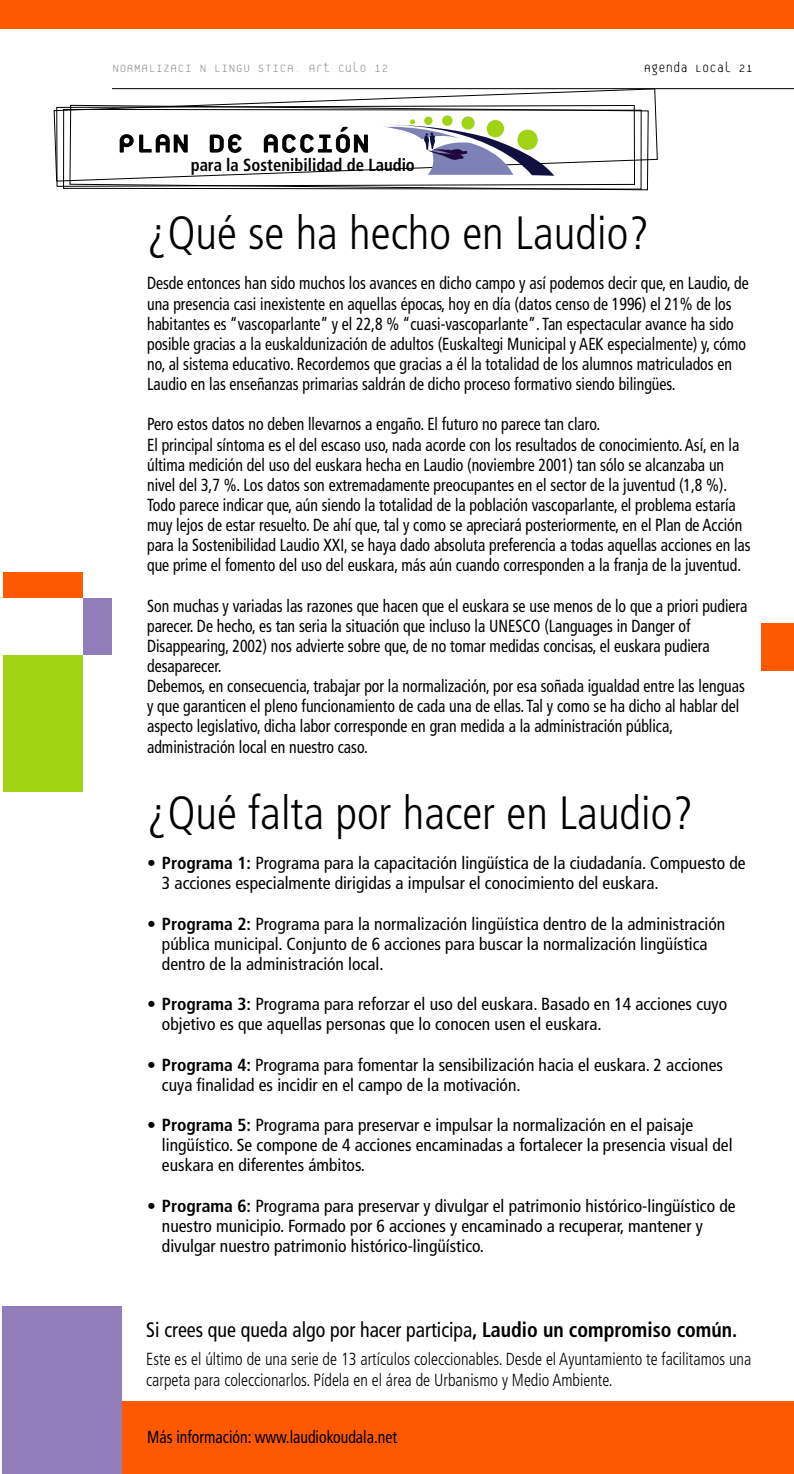
<style>
.page{position:relative;width:794px;height:1474px;background:#fff}
.page>*{position:absolute;margin:0;border:0;box-sizing:border-box;transform-origin:0 0}
.t1{font:300 condensed 46.73px "Frutiger";color:#000}
.t2{font:condensed 21px "Frutiger";color:#000;scale:.95 1}
.t3{font:condensed 17.5px/20.1px "Frutiger";color:#000;scale:.9 1}
.t4{font:condensed 17.5px/20.1px "Frutiger";color:#000}
.t5{font:300 condensed 17.5px/21px "Frutiger";color:#000;scale:.93 1}
.t6{font:700 condensed 17.5px "Frutiger";color:#000;scale:.95 1}
.t7{font:100 15.75px "Platelet";color:#999}
.t8{font:100 15.75px "Platelet";color:#000}
.s1{font-weight:700}
</style>
<div class="page">
<div style="left:3px;top:1401px;width:791px;height:72px;background:#ff5900"></div>
<div style="left:3px;top:1305px;width:119px;height:168px;background:#917dba"></div>
<hr style="left:112px;top:88px;width:682px;height:1px;background:#000">
<div style="left:0;top:0;width:794px;height:29px;background:#ff5900"></div>
<svg style="left:69px;top:182px;width:579px;height:9px"></svg>
<svg style="left:53px;top:88px;width:605px;height:94px"></svg>
<div style="left:424px;top:117px;width:8px;height:8px;background:#a1d315;border-radius:50%"></div>
<div style="left:442px;top:115px;width:10px;height:11px;background:#a1d315;border-radius:50%"></div>
<svg style="left:461px;top:116px;width:13px;height:14px"></svg>
<svg style="left:377px;top:119px;width:177px;height:57px"></svg>
<svg style="left:120px;top:134px;width:68px;height:18px"></svg>
<svg style="left:210px;top:134px;width:32px;height:19px"></svg>
<svg style="left:264px;top:127px;width:104px;height:26px"></svg>
<div style="left:83px;top:598px;width:29px;height:57px;background:#917dba"></div>
<div style="left:3px;top:573px;width:80px;height:25px;background:#ff5900"></div>
<div style="left:3px;top:655px;width:80px;height:136px;background:#a1d315"></div>
<div style="left:761px;top:623px;width:33px;height:47px;background:#ff5900"></div>
<p class="t7" style="left:112px;top:61px;width:278px">NORMALIZACI N LINGU STICA. Art culo 12</p>
<p class="t8" style="left:644px;top:61px;width:111px">Agenda Local 21</p>
<p class="t6" style="left:191px;top:154px;width:237px">para la Sostenibilidad de Laudio</p>
<h1 class="t1" style="left:147px;top:206px;width:503px">¿Qué se ha hecho en Laudio?</h1>
<p class="t3" style="left:147px;top:273px;width:670px">Desde entonces han sido muchos los avances en dicho campo y así podemos decir que, en Laudio, de una presencia casi inexistente en aquellas épocas, hoy en día (datos censo de 1996) el 21% de los habitantes es “vascoparlante” y el 22,8 % “cuasi-vascoparlante”. Tan espectacular avance ha sido posible gracias a la euskaldunización de adultos (Euskaltegi Municipal y AEK especialmente) y, cómo no, al sistema educativo. Recordemos que gracias a él la totalidad de los alumnos matriculados en Laudio en las enseñanzas primarias saldrán de dicho proceso formativo siendo bilingües.</p>
<p class="t3" style="left:147px;top:414px;width:672px">Pero estos datos no deben llevarnos a engaño. El futuro no parece tan claro.<br>El principal síntoma es el del escaso uso, nada acorde con los resultados de conocimiento. Así, en la última medición del uso del euskara hecha en Laudio (noviembre 2001) tan sólo se alcanzaba un nivel del 3,7 %. Los datos son extremadamente preocupantes en el sector de la juventud (1,8 %).<br>Todo parece indicar que, aún siendo la totalidad de la población vascoparlante, el problema estaría muy lejos de estar resuelto. De ahí que, tal y como se apreciará posteriormente, en el Plan de Acción para la Sostenibilidad Laudio XXI, se haya dado absoluta preferencia a todas aquellas acciones en las que prime el fomento del uso del euskara, más aún cuando corresponden a la franja de la juventud.</p>
<p class="t3" style="left:147px;top:595px;width:668px">Son muchas y variadas las razones que hacen que el euskara se use menos de lo que a priori pudiera parecer. De hecho, es tan seria la situación que incluso la UNESCO (Languages in Danger of Disappearing, 2002) nos advierte sobre que, de no tomar medidas concisas, el euskara pudiera desaparecer.<br>Debemos, en consecuencia, trabajar por la normalización, por esa soñada igualdad entre las lenguas y que garanticen el pleno funcionamiento de cada una de ellas. Tal y como se ha dicho al hablar del aspecto legislativo, dicha labor corresponde en gran medida a la administración pública, administración local en nuestro caso.</p>
<h1 class="t1" style="left:147px;top:786px;width:547px">¿Qué falta por hacer en Laudio?</h1>
<p class="t4" style="left:162px;top:853px;width:585px;text-indent:-15px"><span class="s1">• Programa 1:</span> Programa para la capacitación lingüística de la ciudadanía. Compuesto de<br>3 acciones especialmente dirigidas a impulsar el conocimiento del euskara.</p>
<p class="t4" style="left:162px;top:913px;width:565px;text-indent:-15px"><span class="s1">• Programa 2:</span> Programa para la normalización lingüística dentro de la administración pública municipal. Conjunto de 6 acciones para buscar la normalización lingüística dentro de la administración local.</p>
<p class="t4" style="left:162px;top:994px;width:566px;text-indent:-15px"><span class="s1">• Programa 3:</span> Programa para reforzar el uso del euskara. Basado en 14 acciones cuyo objetivo es que aquellas personas que lo conocen usen el euskara.</p>
<p class="t4" style="left:162px;top:1054px;width:562px;text-indent:-15px"><span class="s1">• Programa 4:</span> Programa para fomentar la sensibilización hacia el euskara. 2 acciones cuya finalidad es incidir en el campo de la motivación.</p>
<p class="t4" style="left:162px;top:1114px;width:572px;text-indent:-15px"><span class="s1">• Programa 5:</span> Programa para preservar e impulsar la normalización en el paisaje lingüístico. Se compone de 4 acciones encaminadas a fortalecer la presencia visual del euskara en diferentes ámbitos.</p>
<p class="t4" style="left:162px;top:1195px;width:575px;text-indent:-15px"><span class="s1">• Programa 6:</span> Programa para preservar y divulgar el patrimonio histórico-lingüístico de nuestro municipio. Formado por 6 acciones y encaminado a recuperar, mantener y divulgar nuestro patrimonio histórico-lingüístico.</p>
<p class="t2" style="left:146px;top:1317px;width:623px">Si crees que queda algo por hacer participa<span class="s1">, Laudio un compromiso común.</span></p>
<p class="t5" style="left:146px;top:1348px;width:652px">Este es el último de una serie de 13 artículos coleccionables. Desde el Ayuntamiento te facilitamos una carpeta para coleccionarlos. Pídela en el área de Urbanismo y Medio Ambiente.</p>
<p class="t3" style="left:147px;top:1426px;width:279px">Más información: www.laudiokoudala.net</p>
</div>
